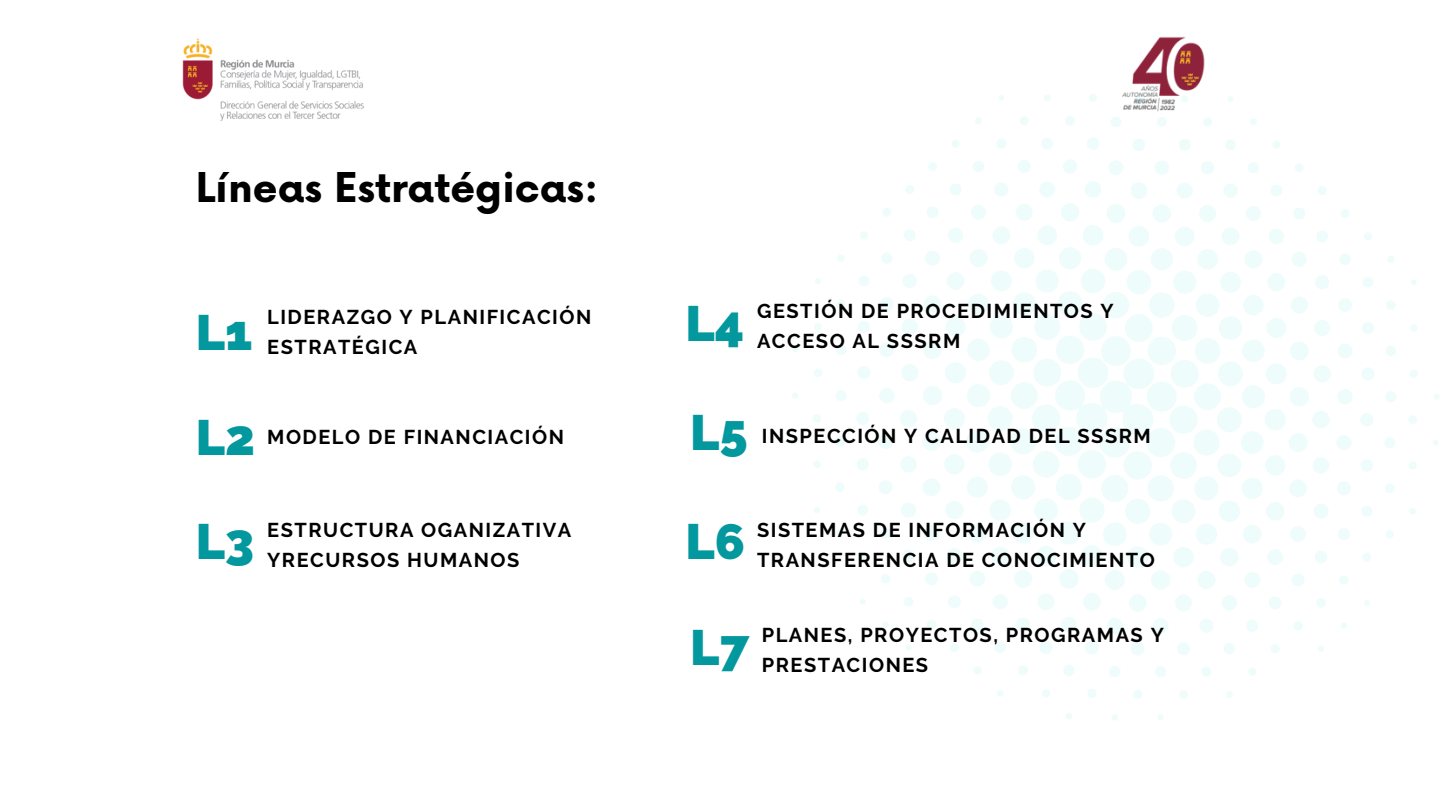
<style>
.page{position:relative;width:1440px;height:810px;background:#fff}
.page>*{position:absolute;margin:0;border:0;box-sizing:border-box;transform-origin:0 0}
.t1{font:800 50px "Raleway";color:#03989e}
.t2{font:700 40px "Now";color:#000}
.t3{font:700 20px/30px "Raleway";letter-spacing:.075em;color:#000}
</style>
<div class="page">
<img style="left:1123px;top:36px;width:82px;height:58px">
<img style="left:182px;top:38px;width:182px;height:83px">
<svg style="left:791px;top:94px;width:649px;height:627px"></svg>
<h2 class="t2" style="left:196px;top:166px;width:404px">Líneas Estratégicas:</h2>
<h1 class="t1" style="left:196px;top:303px;width:58px">L1</h1>
<p class="t3" style="left:267px;top:302px;width:326px">LIDERAZGO Y PLANIFICACIÓN<br>ESTRATÉGICA</p>
<h1 class="t1" style="left:196px;top:408px;width:61px">L2</h1>
<p class="t3" style="left:267px;top:422px;width:298px">MODELO DE FINANCIACIÓN</p>
<h1 class="t1" style="left:196px;top:512px;width:60px">L3</h1>
<p class="t3" style="left:267px;top:515px;width:306px">ESTRUCTURA OGANIZATIVA<br>YRECURSOS HUMANOS</p>
<h1 class="t1" style="left:686px;top:294px;width:60px">L4</h1>
<p class="t3" style="left:757px;top:296px;width:358px">GESTIÓN DE PROCEDIMIENTOS Y<br>ACCESO AL SSSRM</p>
<h1 class="t1" style="left:690px;top:403px;width:59px">L5</h1>
<p class="t3" style="left:762px;top:420px;width:391px">INSPECCIÓN Y CALIDAD DEL SSSRM</p>
<h1 class="t1" style="left:686px;top:512px;width:61px">L6</h1>
<p class="t3" style="left:757px;top:515px;width:399px">SISTEMAS DE INFORMACIÓN Y<br>TRANSFERENCIA DE CONOCIMIENTO</p>
<h1 class="t1" style="left:690px;top:618px;width:61px">L7</h1>
<p class="t3" style="left:762px;top:620px;width:404px">PLANES, PROYECTOS, PROGRAMAS Y<br>PRESTACIONES</p>
</div>
